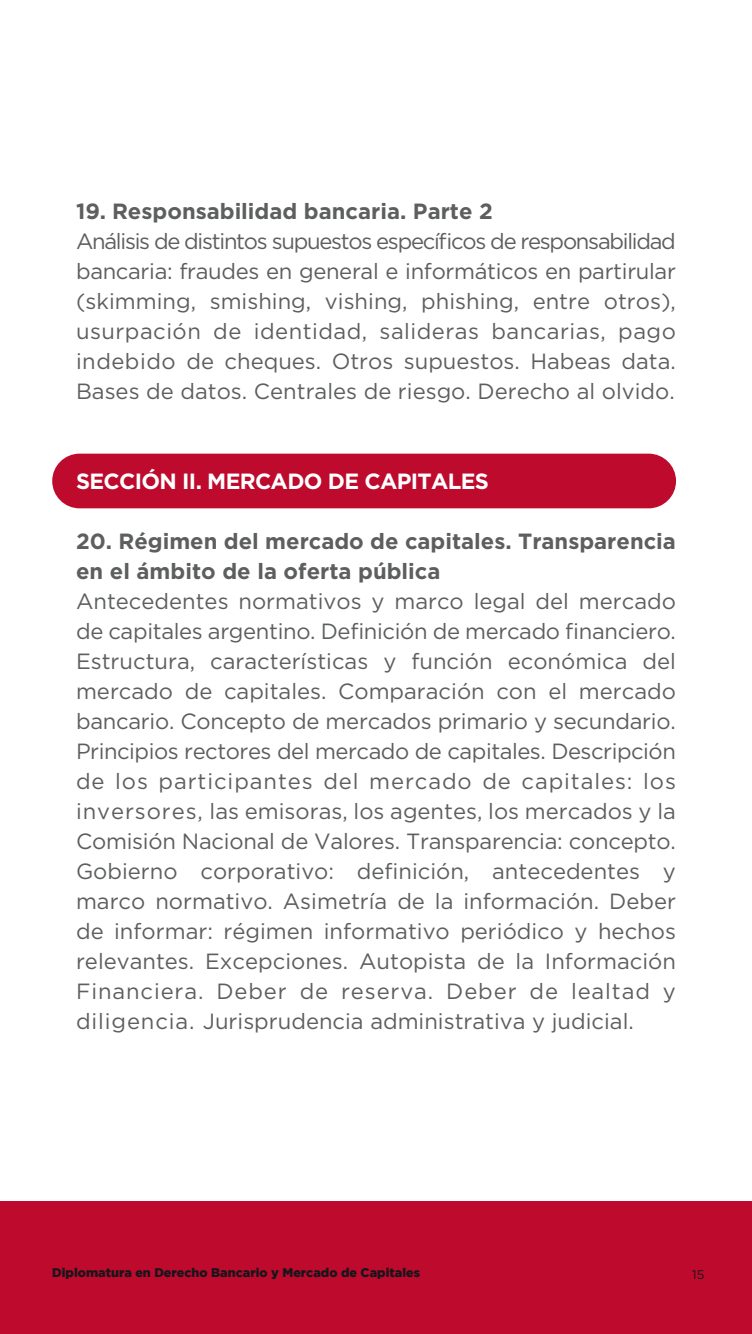
<style>
.page{position:relative;width:752px;height:1334px;background:#fff}
.page>*{position:absolute;margin:0;border:0;box-sizing:border-box;transform-origin:0 0}
.t1{font:22px/30px "Gotham";color:#5d5e5e;text-align:justify}
.t2{font:700 22px/30px "Gotham";color:#5d5e5e}
.t3{font:700 22px "Gotham";letter-spacing:-.03em;color:#fff}
.t4{font:900 12.5px "Gotham";color:#17161b}
.t5{font:12.5px "Gotham";color:#17161b}
</style>
<div class="page">
<div style="left:52px;top:454px;width:624px;height:54px;background:#bd0a2d;border-radius:27px"></div>
<div style="left:0;top:1201px;width:752px;height:133px;background:#bd0a2d"></div>
<p class="t2" style="left:76px;top:196px;width:418px">19. Responsabilidad bancaria. Parte 2</p>
<p class="t1" style="left:76px;top:226px;width:601px">Análisis de distintos supuestos específicos de responsabilidad bancaria: fraudes en general e informáticos en partirular (skimming, smishing, vishing, phishing, entre otros), usurpación de identidad, salideras bancarias, pago indebido de cheques. Otros supuestos. Habeas data.<br>Bases de datos. Centrales de riesgo. Derecho al olvido.</p>
<p class="t3" style="left:76px;top:467px;width:414px">SECCIÓN II. MERCADO DE CAPITALES</p>
<p class="t2" style="left:76px;top:526px;width:601px">20. Régimen del mercado de capitales. Transparencia en el ámbito de la oferta pública</p>
<p class="t1" style="left:76px;top:586px;width:601px">Antecedentes normativos y marco legal del mercado de capitales argentino. Definición de mercado financiero.<br>Estructura, características y función económica del mercado de capitales. Comparación con el mercado bancario. Concepto de mercados primario y secundario.<br>Principios rectores del mercado de capitales. Descripción de los participantes del mercado de capitales: los inversores, las emisoras, los agentes, los mercados y la Comisión Nacional de Valores. Transparencia: concepto.<br>Gobierno corporativo: definición, antecedentes y marco normativo. Asimetría de la información. Deber de informar: régimen informativo periódico y hechos relevantes. Excepciones. Autopista de la Información Financiera. Deber de reserva. Deber de lealtad y diligencia. Jurisprudencia administrativa y judicial.</p>
<p class="t4" style="left:52px;top:1266px;width:369px">Diplomatura en Derecho Bancario y Mercado de Capitales</p>
<p class="t5" style="left:692px;top:1267px;width:14px">15</p>
</div>
